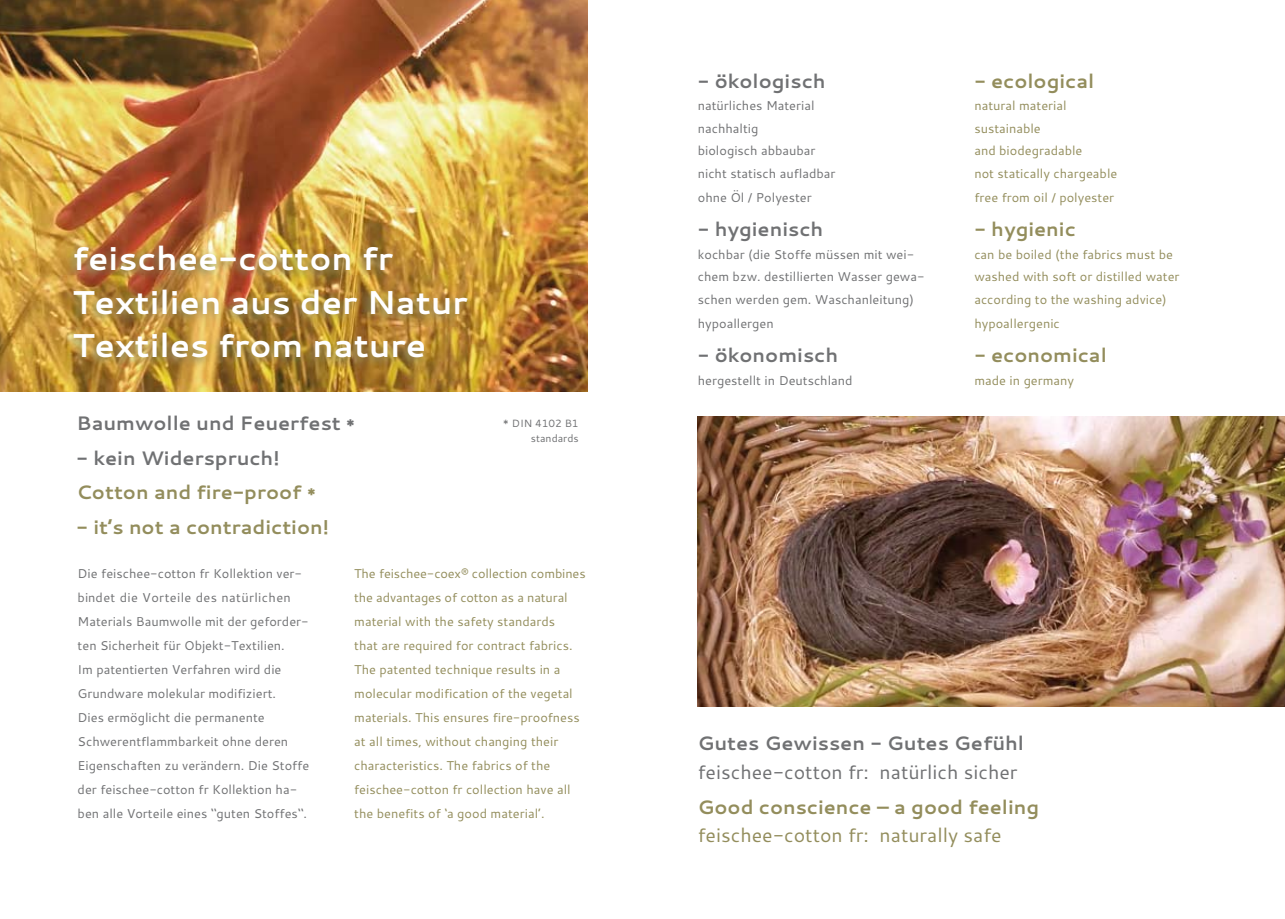
<style>
.page{position:relative;width:1285px;height:919px;background:#fff}
.page>*{position:absolute;margin:0;border:0;box-sizing:border-box;transform-origin:0 0}
.t1{font:700 33px/43.5px "Cantarell";color:#fff}
.t2{font:700 19.5px/34.5px "Cantarell";color:#938d5c}
.t3{font:700 19.5px "Cantarell";color:#707173}
.t4{font:19.5px "Cantarell";color:#707173}
.t5{font:19.5px "Cantarell";color:#938d5c}
.t6{font:12.75px/24px "Cantarell";color:#707173}
.t7{font:12.75px/24px "Cantarell";color:#938d5c}
.t8{font:10.5px/15px "Cantarell";color:#707173;text-align:right}
.s1{font-size:15px}
.s2{color:#707173}
</style>
<div class="page">
<img style="left:0;top:0;width:588px;height:392px">
<img style="left:697px;top:417px;width:587px;height:289px">
<img style="left:62px;top:241px;width:514px;height:151px">
<h1 class="t1" style="left:72px;top:236px;width:397px">feischee-cotton fr<br>Textilien aus der Natur<br>Textiles from nature</h1>
<h2 class="t3" style="left:77px;top:410px;width:280px">Baumwolle und Feuerfest <span class="s1">*</span></h2>
<h2 class="t2" style="left:77px;top:440px;width:241px"><span class="s2">- kein Widerspruch!<br></span>Cotton and fire-proof <span class="s1">*</span></h2>
<h2 class="t2" style="left:77px;top:509px;width:254px">- it’s not a contradiction!</h2>
<p class="t8" style="left:502px;top:415px;width:77px">* DIN 4102 B1 standards</p>
<p class="t6" style="left:78px;top:560px;width:233px">Die feischee-cotton fr Kollektion ver&shy;bindet die Vorteile des natürlichen Materials Baumwolle mit der geforder&shy;ten Sicherheit für Objekt-Textilien.<br>Im patentierten Verfahren wird die Grundware molekular modifiziert.<br>Dies ermöglicht die permanente Schwerentflammbarkeit ohne deren Eigenschaften zu verändern. Die Stoffe der feischee-cotton fr Kollektion ha&shy;ben alle Vorteile eines ‘‘guten Stoffes‘‘.</p>
<p class="t7" style="left:354px;top:560px;width:233px">The feischee-coex® collection combines the advantages of cotton as a natural material with the safety standards<br>that are required for contract fabrics.<br>The patented technique results in a molecular modification of the vegetal materials. This ensures fire-proofness at all times, without changing their characteristics. The fabrics of the feischee-cotton fr collection have all the benefits of ‘a good material’.</p>
<h2 class="t3" style="left:697px;top:67px;width:129px">- ökologisch</h2>
<p class="t6" style="left:697px;top:94px;width:139px;line-height:22.5px">natürliches Material nachhaltig<br>biologisch abbaubar nicht statisch aufladbar</p>
<p class="t6" style="left:697px;top:185px;width:115px">ohne Öl / Polyester</p>
<h2 class="t3" style="left:697px;top:216px;width:127px">- hygienisch</h2>
<p class="t6" style="left:697px;top:243px;width:228px;line-height:22.5px">kochbar (die Stoffe müssen mit wei&shy;chem bzw. destillierten Wasser gewa&shy;schen werden gem. Waschanleitung)</p>
<p class="t6" style="left:697px;top:311px;width:77px">hypoallergen</p>
<h2 class="t3" style="left:697px;top:342px;width:142px">- ökonomisch</h2>
<p class="t6" style="left:697px;top:368px;width:156px">hergestellt in Deutschland</p>
<h2 class="t2" style="left:974px;top:63px;width:121px">- ecological</h2>
<p class="t7" style="left:974px;top:94px;width:144px;line-height:22.5px">natural material sustainable<br>and biodegradable<br>not statically chargeable</p>
<p class="t7" style="left:974px;top:185px;width:141px">free from oil / polyester</p>
<h2 class="t2" style="left:974px;top:212px;width:103px">- hygienic</h2>
<p class="t7" style="left:974px;top:243px;width:206px;line-height:22.5px">can be boiled (the fabrics must be washed with soft or distilled water according to the washing advice)</p>
<p class="t7" style="left:974px;top:311px;width:87px">hypoallergenic</p>
<h2 class="t2" style="left:974px;top:338px;width:134px">- economical</h2>
<p class="t7" style="left:974px;top:368px;width:101px">made in germany</p>
<h2 class="t3" style="left:697px;top:729px;width:328px">Gutes Gewissen - Gutes Gefühl</h2>
<h2 class="t4" style="left:697px;top:758px;width:321px">feischee-cotton fr: natürlich sicher</h2>
<h2 class="t2" style="left:697px;top:788px;width:343px">Good conscience – a good feeling</h2>
<h2 class="t5" style="left:697px;top:821px;width:305px">feischee-cotton fr: naturally safe</h2>
</div>
